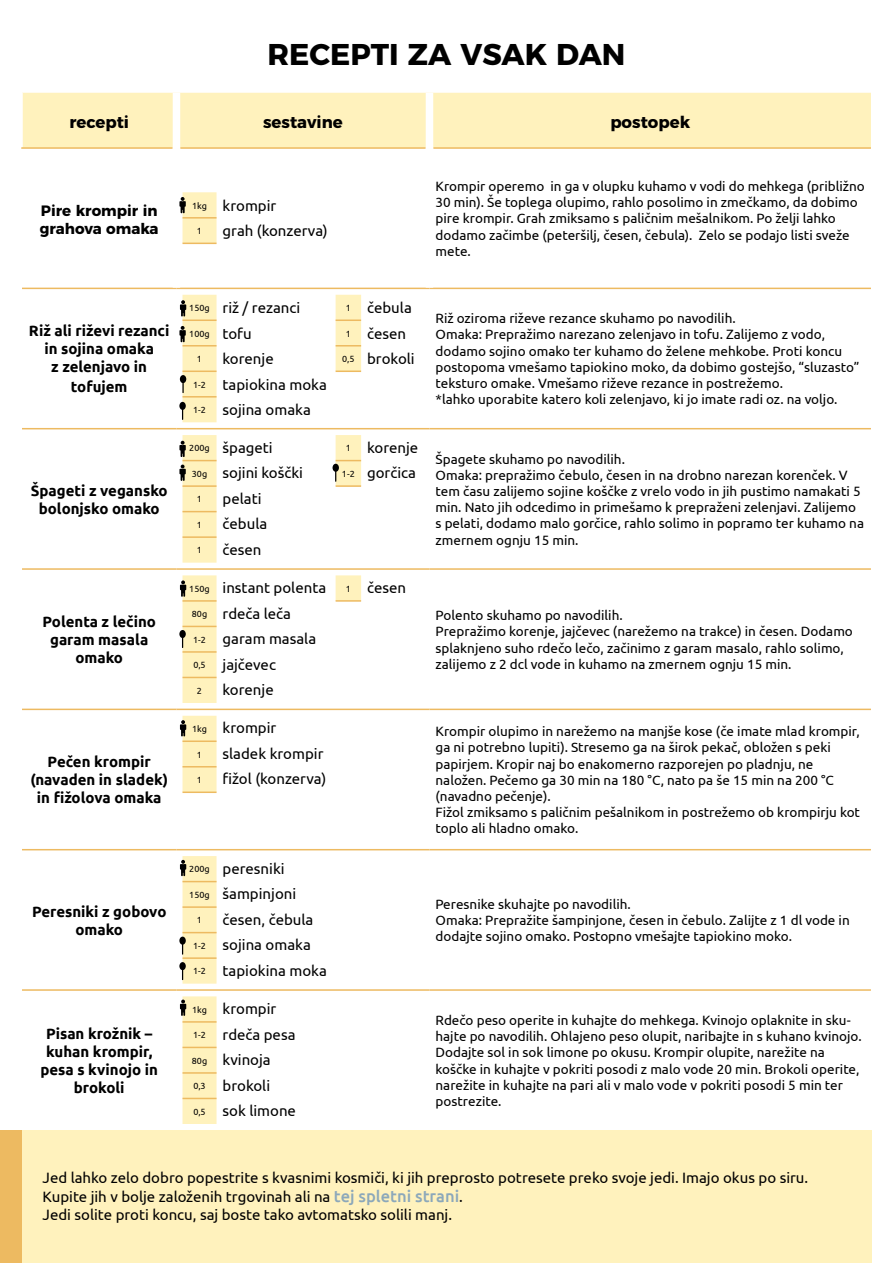
<style>
.page{position:relative;width:893px;height:1263px;background:#fff}
.page>*{position:absolute;margin:0;border:0;box-sizing:border-box;transform-origin:0 0}
.t1{font:700 30px "Montserrat";color:#000}
.t2{font:700 16.5px "Montserrat";color:#000}
.t3{font:15px/25.5px "Ubuntu";color:#000}
.t4{font:700 15px/18px "Ubuntu";color:#000;text-align:center}
.t5{font:700 15px/18px "Montserrat";color:#000}
.t6{font:13.5px/16.2px "Ubuntu";color:#000}
.t7{font:9px "Ubuntu";color:#000}
.s1{font-size:15px}
.s2{font-size:9px}
.s3{font-weight:500;font-size:16.5px;color:#8ca8ba}
</style>
<div class="page">
<div style="left:0;top:1130px;width:872px;height:133px;background:#fff2bd"></div>
<div style="left:0;top:1130px;width:21px;height:133px;background:#edba61"></div>
<div style="left:23px;top:93px;width:848px;height:54px;background:#fff2bd"></div>
<hr style="left:21px;top:147px;width:152px;height:2px;background:#edba61">
<hr style="left:180px;top:147px;width:246px;height:2px;background:#edba61">
<hr style="left:433px;top:147px;width:438px;height:2px;background:#edba61">
<hr style="left:22px;top:288px;width:154px;height:1px;background:#edba61">
<hr style="left:176px;top:288px;width:253px;height:1px;background:#edba61">
<hr style="left:429px;top:288px;width:442px;height:1px;background:#edba61">
<hr style="left:22px;top:428px;width:154px;height:1px;background:#edba61">
<hr style="left:176px;top:428px;width:253px;height:1px;background:#edba61">
<hr style="left:429px;top:428px;width:442px;height:1px;background:#edba61">
<hr style="left:22px;top:568px;width:154px;height:2px;background:#edba61">
<hr style="left:176px;top:568px;width:253px;height:2px;background:#edba61">
<hr style="left:429px;top:568px;width:442px;height:2px;background:#edba61">
<hr style="left:22px;top:709px;width:154px;height:1px;background:#edba61">
<hr style="left:176px;top:709px;width:253px;height:1px;background:#edba61">
<hr style="left:429px;top:709px;width:442px;height:1px;background:#edba61">
<hr style="left:22px;top:849px;width:154px;height:1px;background:#edba61">
<hr style="left:176px;top:849px;width:253px;height:1px;background:#edba61">
<hr style="left:429px;top:849px;width:442px;height:1px;background:#edba61">
<hr style="left:22px;top:989px;width:154px;height:2px;background:#edba61">
<hr style="left:176px;top:989px;width:253px;height:2px;background:#edba61">
<hr style="left:429px;top:989px;width:442px;height:2px;background:#edba61">
<div style="left:173px;top:93px;width:7px;height:55px;background:#fff"></div>
<div style="left:426px;top:93px;width:7px;height:55px;background:#fff"></div>
<hr style="left:183px;top:243px;width:34px;height:1px;background:#edba61">
<hr style="left:183px;top:791px;width:34px;height:2px;background:#edba61">
<svg style="left:179px;top:192px;width:38px;height:51px;background:#f5e8b9"></svg>
<svg style="left:179px;top:295px;width:182px;height:127px"></svg>
<svg style="left:179px;top:435px;width:182px;height:128px"></svg>
<svg style="left:179px;top:575px;width:182px;height:128px"></svg>
<svg style="left:180px;top:716px;width:37px;height:76px;background:#f7eab9"></svg>
<svg style="left:179px;top:856px;width:38px;height:128px;background:#f5e8b8"></svg>
<svg style="left:180px;top:996px;width:37px;height:128px;background:#faecbb"></svg>
<h1 class="t1" style="left:267px;top:30px;width:359px">RECEPTI ZA VSAK DAN</h1>
<p class="t2" style="left:69px;top:109px;width:61px">recepti</p>
<p class="t2" style="left:263px;top:109px;width:81px">sestavine</p>
<p class="t2" style="left:610px;top:109px;width:81px">postopek</p>
<p class="t5" style="left:40px;top:201px;width:120px">Pire krompir in grahova omaka</p>
<p class="t3" style="left:192px;top:192px;width:86px"><sup>1kg</sup> krompir</p>
<p class="t7" style="left:197px;top:225px;width:7px">1</p>
<p class="t3" style="left:223px;top:218px;width:107px">grah (konzerva)</p>
<p class="t4" style="left:29px;top:322px;width:142px">Riž ali riževi rezanci in sojina omaka<br>z zelenjavo in</p>
<p class="t4" style="left:71px;top:378px;width:58px">tofujem</p>
<p class="t4" style="left:31px;top:481px;width:138px">Špageti z vegansko bolonjsko omako</p>
<p class="t4" style="left:42px;top:612px;width:115px">Polenta z lečino garam masala omako</p>
<p class="t4" style="left:30px;top:753px;width:139px">Pečen krompir (navaden in sladek) in fižolova omaka</p>
<p class="t3" style="left:189px;top:295px;width:113px"><sup>150g</sup> riž / rezanci</p>
<p class="t3" style="left:346px;top:295px;width:68px"><sup>1</sup> čebula</p>
<p class="t7" style="left:189px;top:328px;width:64px">100g <span class="s1">tofu</span></p>
<p class="t3" style="left:346px;top:320px;width:62px"><sup>1</sup> česen</p>
<p class="t7" style="left:197px;top:353px;width:7px">1</p>
<p class="t3" style="left:223px;top:346px;width:53px">korenje</p>
<p class="t3" style="left:342px;top:346px;width:74px"><sup>0,5</sup> brokoli</p>
<p class="t3" style="left:193px;top:371px;width:135px"><sup>1-2</sup> tapiokina moka<br><sup>1-2</sup> sojina omaka</p>
<p class="t3" style="left:189px;top:434px;width:85px"><span class="s2">200g</span> špageti</p>
<p class="t3" style="left:346px;top:434px;width:74px"><span class="s2">1</span> korenje</p>
<p class="t3" style="left:192px;top:460px;width:113px"><span class="s2">30g</span> sojini koščki</p>
<p class="t3" style="left:342px;top:460px;width:76px"><span class="s2">1-2</span> gorčica</p>
<p class="t7" style="left:197px;top:494px;width:7px">1</p>
<p class="t3" style="left:223px;top:485px;width:40px">pelati</p>
<p class="t7" style="left:197px;top:519px;width:7px">1</p>
<p class="t3" style="left:223px;top:511px;width:46px">čebula</p>
<p class="t7" style="left:197px;top:545px;width:7px">1</p>
<p class="t3" style="left:223px;top:536px;width:41px">česen</p>
<p class="t3" style="left:189px;top:574px;width:138px"><span class="s2">150g</span> instant polenta</p>
<p class="t3" style="left:346px;top:574px;width:62px"><span class="s2">1</span> česen</p>
<p class="t3" style="left:192px;top:600px;width:126px"><span class="s2">80g</span> rdeča leča<br><span class="s2">1-2</span> garam masala<br><span class="s2">0,5</span> jajčevec</p>
<p class="t7" style="left:197px;top:685px;width:7px">2</p>
<p class="t3" style="left:223px;top:676px;width:53px">korenje</p>
<p class="t3" style="left:192px;top:715px;width:86px"><span class="s2">1kg</span> krompir</p>
<p class="t7" style="left:197px;top:749px;width:7px">1</p>
<p class="t3" style="left:223px;top:740px;width:102px">sladek krompir</p>
<p class="t7" style="left:197px;top:774px;width:7px">1</p>
<p class="t3" style="left:223px;top:766px;width:105px">fižol (konzerva)</p>
<p class="t4" style="left:32px;top:902px;width:136px">Peresniki z gobovo omako</p>
<p class="t4" style="left:40px;top:1024px;width:119px">Pisan krožnik – kuhan krompir, pesa s kvinojo in brokoli</p>
<p class="t3" style="left:189px;top:855px;width:108px"><span class="s2">200g</span> peresniki<br><span class="s2">150g</span> šampinjoni</p>
<p class="t7" style="left:197px;top:915px;width:7px">1</p>
<p class="t3" style="left:193px;top:906px;width:135px;text-indent:29px">česen, čebula<br><span class="s2">1-2</span> sojina omaka<br><span class="s2">1-2</span> tapiokina moka</p>
<p class="t3" style="left:192px;top:995px;width:106px"><span class="s2">1kg</span> krompir<br><span class="s2">1-2</span> rdeča pesa<br><span class="s2">80g</span> kvinoja<br><span class="s2">0,3</span> brokoli<br><span class="s2">0,5</span> sok limone</p>
<p class="t6" style="left:436px;top:178px;width:431px">Krompir operemo in ga v olupku kuhamo v vodi do mehkega (približno 30 min). Še toplega olupimo, rahlo posolimo in zmečkamo, da dobimo pire krompir. Grah zmiksamo s paličnim mešalnikom. Po želji lahko dodamo začimbe (peteršilj, česen, čebula). Zelo se podajo listi sveže mete.</p>
<p class="t6" style="left:436px;top:310px;width:425px">Riž oziroma riževe rezance skuhamo po navodilih.<br>Omaka: Prepražimo narezano zelenjavo in tofu. Zalijemo z vodo, dodamo sojino omako ter kuhamo do želene mehkobe. Proti koncu postopoma vmešamo tapiokino moko, da dobimo gostejšo, “sluzasto” teksturo omake. Vmešamo riževe rezance in postrežemo.<br>*lahko uporabite katero koli zelenjavo, ki jo imate radi oz. na voljo.</p>
<p class="t6" style="left:436px;top:450px;width:430px">Špagete skuhamo po navodilih.<br>Omaka: prepražimo čebulo, česen in na drobno narezan korenček. V tem času zalijemo sojine koščke z vrelo vodo in jih pustimo namakati 5 min. Nato jih odcedimo in primešamo k prepraženi zelenjavi. Zalijemo s pelati, dodamo malo gorčice, rahlo solimo in popramo ter kuhamo na zmernem ognju 15 min.</p>
<p class="t6" style="left:436px;top:607px;width:419px">Polento skuhamo po navodilih.<br>Prepražimo korenje, jajčevec (narežemo na trakce) in česen. Dodamo splaknjeno suho rdečo lečo, začinimo z garam masalo, rahlo solimo, zalijemo z 2 dcl vode in kuhamo na zmernem ognju 15 min.</p>
<p class="t6" style="left:436px;top:723px;width:426px">Krompir olupimo in narežemo na manjše kose (če imate mlad krompir, ga ni potrebno lupiti). Stresemo ga na širok pekač, obložen s peki papirjem. Kropir naj bo enakomerno razporejen po pladnju, ne naložen. Pečemo ga 30 min na 180 °C, nato pa še 15 min na 200 °C (navadno pečenje).<br>Fižol zmiksamo s paličnim pešalnikom in postrežemo ob krompirju kot toplo ali hladno omako.</p>
<p class="t6" style="left:436px;top:895px;width:416px">Peresnike skuhajte po navodilih.<br>Omaka: Prepražite šampinjone, česen in čebulo. Zalijte z 1 dl vode in dodajte sojino omako. Postopno vmešajte tapiokino moko.</p>
<p class="t6" style="left:436px;top:1011px;width:428px">Rdečo peso operite in kuhajte do mehkega. Kvinojo oplaknite in sku&shy;hajte po navodilih. Ohlajeno peso olupit, naribajte in s kuhano kvinojo.<br>Dodajte sol in sok limone po okusu. Krompir olupite, narežite na koščke in kuhajte v pokriti posodi z malo vode 20 min. Brokoli operite, narežite in kuhajte na pari ali v malo vode v pokriti posodi 5 min ter postrezite.</p>
<p class="t3" style="left:43px;top:1167px;width:767px;line-height:19.8px">Jed lahko zelo dobro popestrite s kvasnimi kosmiči, ki jih preprosto potresete preko svoje jedi. Imajo okus po siru.<br>Kupite jih v bolje založenih trgovinah ali na <span class="s3">tej spletni strani</span>.</p>
<p class="t3" style="left:43px;top:1202px;width:411px">Jedi solite proti koncu, saj boste tako avtomatsko solili manj.</p>
</div>
